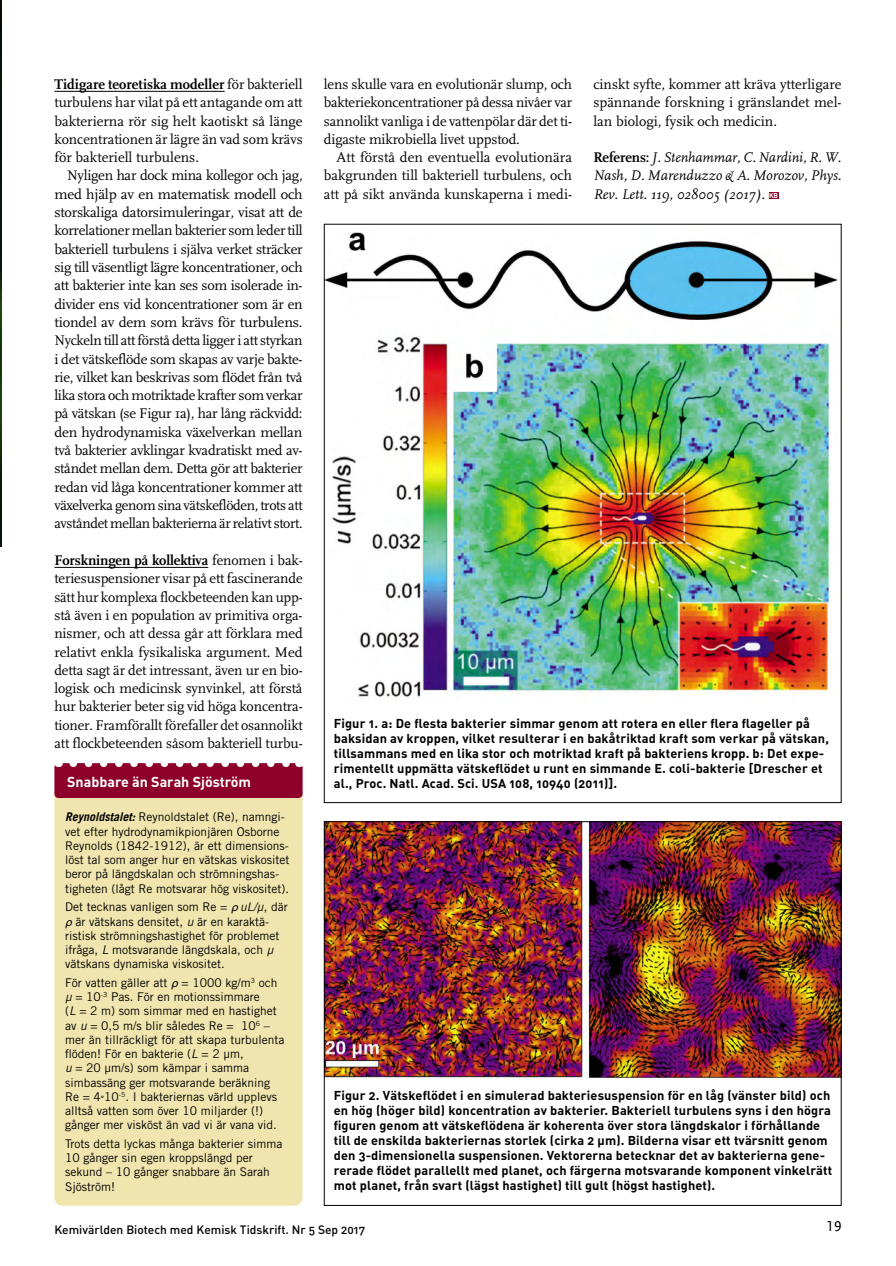
<style>
.page{position:relative;width:896px;height:1266px;background:#fff}
.page>*{position:absolute;margin:0;border:0;box-sizing:border-box;transform-origin:0 0}
.t1{font:15px "Scala Sans Caps";color:#000}
.t2{font:14.55px/18.3px "FF Scala";letter-spacing:-.005em;color:#000;text-align:justify}
.t3{font:italic 14.55px/18.3px "FF Scala";color:#000;text-align:justify}
.t4{font:700 14.55px "Scala";letter-spacing:.005em;color:#000}
.t5{font:700 14.25px "DIN";color:#fff}
.t6{font:12.75px/15px "DIN Bold Alternate";letter-spacing:.01em;color:#000}
.t7{font:12px/14.2px "Trade Gothic LT Std";color:#000}
.t8{font:12px "DIN Medium Alternate";color:#000}
.s1{font-family:"FF Scala";font-weight:400}
.s2{font-weight:700;font-style:italic}
.s3{font-family:"Myriad Pro";font-style:italic}
.s4{font-style:italic}
.s5{font-weight:700;font-style:normal}
.s6{font-family:"DIN";font-weight:700;font-style:normal;font-size:6.9px;color:#fff}
</style>
<div class="page">
<img style="left:0;top:1px;width:1px;height:545px">
<hr style="left:54px;top:91px;width:171px;height:1px;background:#000">
<hr style="left:54px;top:567px;width:154px;height:1px;background:#000">
<div style="left:54px;top:783px;width:248px;height:422px;background:#f0e5ae;border-radius:9px"></div>
<div style="left:54px;top:763px;width:248px;height:35px;background:#8d0029;border-radius:4px"></div>
<svg style="left:73px;top:763px;width:218px;height:4px"></svg>
<img style="left:326px;top:232px;width:512px;height:466px">
<img style="left:326px;top:823px;width:513px;height:254px">
<div style="left:768px;top:192px;width:10px;height:7px;background:#8d0029"></div>
<p class="t4" style="left:54px;top:76px;width:249px">Tidigare teoretiska modeller <span class="s1">för bakteriell</span></p>
<p class="t2" style="left:54px;top:94px;width:250px">turbulens har vilat på ett antagande om att bakterierna rör sig helt kaotiskt så länge koncentrationen är lägre än vad som krävs för bakteriell turbulens.</p>
<p class="t2" style="left:54px;top:167px;width:250px;text-indent:13px">Nyligen har dock mina kollegor och jag, med hjälp av en matematisk modell och storskaliga datorsimuleringar, visat att de korrelationer mellan bakterier som leder till bakteriell turbulens i själva verket sträcker sig till väsentligt lägre koncentrationer, och att bakterier inte kan ses som isolerade in&shy;divider ens vid koncentrationer som är en tiondel av dem som krävs för turbulens.<br>Nyckeln till att förstå detta ligger i att styrkan i det vätskeflöde som skapas av varje bakte&shy;rie, vilket kan beskrivas som flödet från två lika stora och motriktade krafter som verkar på vätskan (se Figur 1a), har lång räckvidd: den hydrodynamiska växelverkan mellan två bakterier avklingar kvadratiskt med av&shy;ståndet mellan dem. Detta gör att bakterier redan vid låga koncentrationer kommer att växelverka genom sina vätskeflöden, trots att avståndet mellan bakterierna är relativt stort.</p>
<p class="t4" style="left:54px;top:552px;width:250px">Forskningen på kollektiva <span class="s1">fenomen i bak-</span></p>
<p class="t2" style="left:54px;top:569px;width:250px">teriesuspensioner visar på ett fascinerande sätt hur komplexa flockbeteenden kan upp&shy;stå även i en population av primitiva orga&shy;nismer, och att dessa går att förklara med relativt enkla fysikaliska argument. Med detta sagt är det intressant, även ur en bio&shy;logisk och medicinsk synvinkel, att förstå hur bakterier beter sig vid höga koncentra&shy;tioner. Framförallt förefaller det osannolikt att flockbeteenden såsom bakteriell turbu-</p>
<p class="t5" style="left:67px;top:772px;width:185px">Snabbare än Sarah Sjöström</p>
<p class="t7" style="left:65px;top:809px;width:226px"><span class="s2">Reynoldstalet:</span> Reynoldstalet (Re), namngi&shy;vet efter hydrodynamikpionjären Osborne Reynolds (1842-1912), är ett dimensions&shy;löst tal som anger hur en vätskas viskositet beror på längdskalan och strömningshas&shy;tigheten (lågt Re motsvarar hög viskositet).</p>
<p class="t7" style="left:65px;top:899px;width:224px">Det tecknas vanligen som Re = <span class="s3">ρ</span><span class="s4">uL/µ</span>, där <span class="s3">ρ</span> är vätskans densitet, <span class="s4">u</span> är en karaktä&shy;ristisk strömningshastighet för problemet ifråga, <span class="s4">L</span> motsvarande längdskala, och <span class="s4">µ </span>vätskans dynamiska viskositet.</p>
<p class="t7" style="left:65px;top:975px;width:221px">För vatten gäller att <span class="s3">ρ</span> = 1000 kg/m<sup>3</sup> och <span class="s4">µ</span> = 10<sup>-3</sup> Pas. För en motionssimmare<br>(<span class="s4">L</span> = 2 m) som simmar med en hastighet av <span class="s4">u</span> = 0,5 m/s blir således Re = 10<sup>6</sup> – mer än tillräckligt för att skapa turbulenta flöden! För en bakterie (<span class="s4">L</span> = 2 µm,<br><span class="s4">u</span> = 20 µm/s) som kämpar i samma simbassäng ger motsvarande beräkning Re = 4˚10<sup>-5</sup>. I bakteriernas värld upplevs alltså vatten som över 10 miljarder (!) gånger mer visköst än vad vi är vana vid.</p>
<p class="t7" style="left:65px;top:1136px;width:219px">Trots detta lyckas många bakterier simma<br>10 gånger sin egen kroppslängd per sekund – 10 gånger snabbare än Sarah<br>Sjöström!</p>
<p class="t2" style="left:324px;top:75px;width:250px">lens skulle vara en evolutionär slump, och bakteriekoncentrationer på dessa nivåer var sannolikt vanliga i de vattenpölar där det ti&shy;digaste mikrobiella livet uppstod.</p>
<p class="t2" style="left:324px;top:148px;width:250px;text-indent:13px">Att förstå den eventuella evolutionära bakgrunden till bakteriell turbulens, och att på sikt använda kunskaperna i medi-</p>
<p class="t2" style="left:593px;top:75px;width:250px">cinskt syfte, kommer att kräva ytterligare spännande forskning i gränslandet mel&shy;lan biologi, fysik och medicin.</p>
<p class="t3" style="left:593px;top:149px;width:250px"><span class="s5">Referens:</span> J. Stenhammar, C. Nardini, R. W.<br>Nash, D. Marenduzzo &amp; A. Morozov, Phys.<br>Rev. Lett. 119, 028005 (2017). <span class="s6">KB</span></p>
<p class="t6" style="left:334px;top:715px;width:496px">Figur 1. a: De flesta bakterier simmar genom att rotera en eller flera flageller på baksidan av kroppen, vilket resulterar i en bakåtriktad kraft som verkar på vätskan, tillsammans med en lika stor och motriktad kraft på bakteriens kropp. b: Det expe&shy;rimentellt uppmätta vätskeflödet u runt en simmande E. coli-bakterie [Drescher et al., Proc. Natl. Acad. Sci. USA 108, 10940 (2011)].</p>
<p class="t6" style="left:334px;top:1087px;width:500px">Figur 2. Vätskeflödet i en simulerad bakteriesuspension för en låg (vänster bild) och en hög (höger bild) koncentration av bakterier. Bakteriell turbulens syns i den högra figuren genom att vätskeflödena är koherenta över stora längdskalor i förhållande till de enskilda bakteriernas storlek (cirka 2 µm). Bilderna visar ett tvärsnitt genom den 3-dimensionella suspensionen. Vektorerna betecknar det av bakterierna gene&shy;rerade flödet parallellt med planet, och färgerna motsvarande komponent vinkelrätt mot planet, från svart (lägst hastighet) till gult (högst hastighet).</p>
<p class="t8" style="left:54px;top:1221px;width:312px">Kemivärlden Biotech med Kemisk Tidskrift. Nr 5 Sep 2017</p>
<p class="t1" style="left:826px;top:1218px;width:16px">19</p>
</div>
